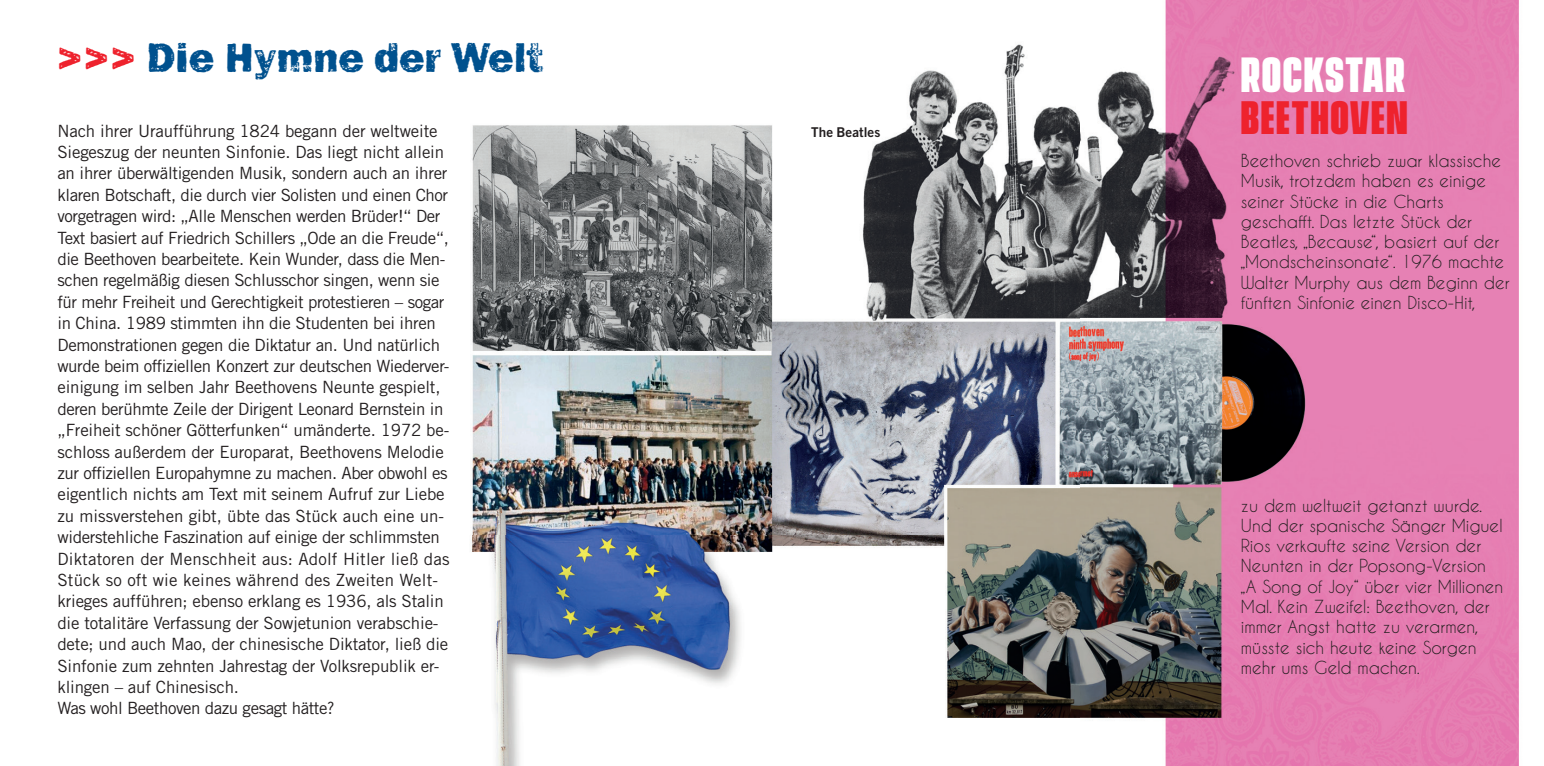
<style>
.page{position:relative;width:1544px;height:766px;background:#fff}
.page>*{position:absolute;margin:0;border:0;box-sizing:border-box;transform-origin:0 0}
.t1{font:800 45px "Vanguard CF";letter-spacing:.035em;color:#fff}
.t2{font:42.75px "Frankie";color:#00518e}
.t3{font:800 42.75px "Vanguard CF";letter-spacing:.035em;color:#ee222d}
.t4{font:16.88px/21.4px "Trade Gothic LT Std";letter-spacing:-.015em;color:#231f20}
.t5{font:16.88px/20.2px "Caviar Dreams";color:#231f20}
.t6{font:13.5px "Trade Gothic LT Std Bd 2";letter-spacing:.005em;color:#231f20}
.s1{color:#ee222d}
</style>
<div class="page">
<img style="left:472px;top:0;width:1047px;height:765px">
<h2 class="t2" style="left:57px;top:33px;width:488px"><span class="s1">&gt;&gt;&gt;</span> Die Hymne der Welt</h2>
<p class="t4" style="left:57px;top:120px;width:393px">Nach ihrer Uraufführung 1824 begann der weltweite Siegeszug der neunten Sinfonie. Das liegt nicht allein an ihrer überwältigenden Musik, sondern auch an ihrer klaren Botschaft, die durch vier Solisten und einen Chor vorgetragen wird: „Alle Menschen werden Brüder!“ Der Text basiert auf Friedrich Schillers „Ode an die Freude“, die Beethoven bearbeitete. Kein Wunder, dass die Men&shy;schen regelmäßig diesen Schlusschor singen, wenn sie für mehr Freiheit und Gerechtigkeit protestieren – sogar in China. 1989 stimmten ihn die Studenten bei ihren Demonstrationen gegen die Diktatur an. Und natürlich wurde beim offiziellen Konzert zur deutschen Wiederver&shy;einigung im selben Jahr Beethovens Neunte gespielt, deren berühmte Zeile der Dirigent Leonard Bernstein in „Freiheit schöner Götterfunken“ umänderte. 1972 be&shy;schloss außerdem der Europarat, Beethovens Melodie zur offiziellen Europahymne zu machen. Aber obwohl es eigentlich nichts am Text mit seinem Aufruf zur Liebe zu missverstehen gibt, übte das Stück auch eine un&shy;widerstehliche Faszination auf einige der schlimmsten Diktatoren der Menschheit aus: Adolf Hitler ließ das Stück so oft wie keines während des Zweiten Welt&shy;krieges aufführen; ebenso erklang es 1936, als Stalin die totalitäre Verfassung der Sowjetunion verabschie&shy;dete; und auch Mao, der chinesische Diktator, ließ die Sinfonie zum zehnten Jahrestag der Volksrepublik er&shy;klingen – auf Chinesisch.<br>Was wohl Beethoven dazu gesagt hätte?</p>
<p class="t6" style="left:811px;top:123px;width:71px">The Beatles</p>
<h1 class="t1" style="left:1241px;top:48px;width:165px">ROCKSTAR</h1>
<h2 class="t3" style="left:1241px;top:93px;width:168px">BEETHOVEN</h2>
<p class="t5" style="left:1241px;top:150px;width:270px">Beethoven schrieb zwar klassische Musik, trotzdem haben es einige seiner Stücke in die Charts geschafft. Das letzte Stück der Beatles, „Because“, basiert auf der „Mondscheinsonate“. 1976 machte Walter Murphy aus dem Beginn der fünften Sinfonie einen Disco-Hit,</p>
<p class="t5" style="left:1241px;top:494px;width:264px">zu dem weltweit getanzt wurde.<br>Und der spanische Sänger Miguel<br>Rios verkaufte seine Version der<br>Neunten in der Popsong-Version „A Song of Joy“ über vier Millionen<br>Mal. Kein Zweifel: Beethoven, der immer Angst hatte zu verarmen, müsste sich heute keine Sorgen mehr ums Geld machen.</p>
</div>
